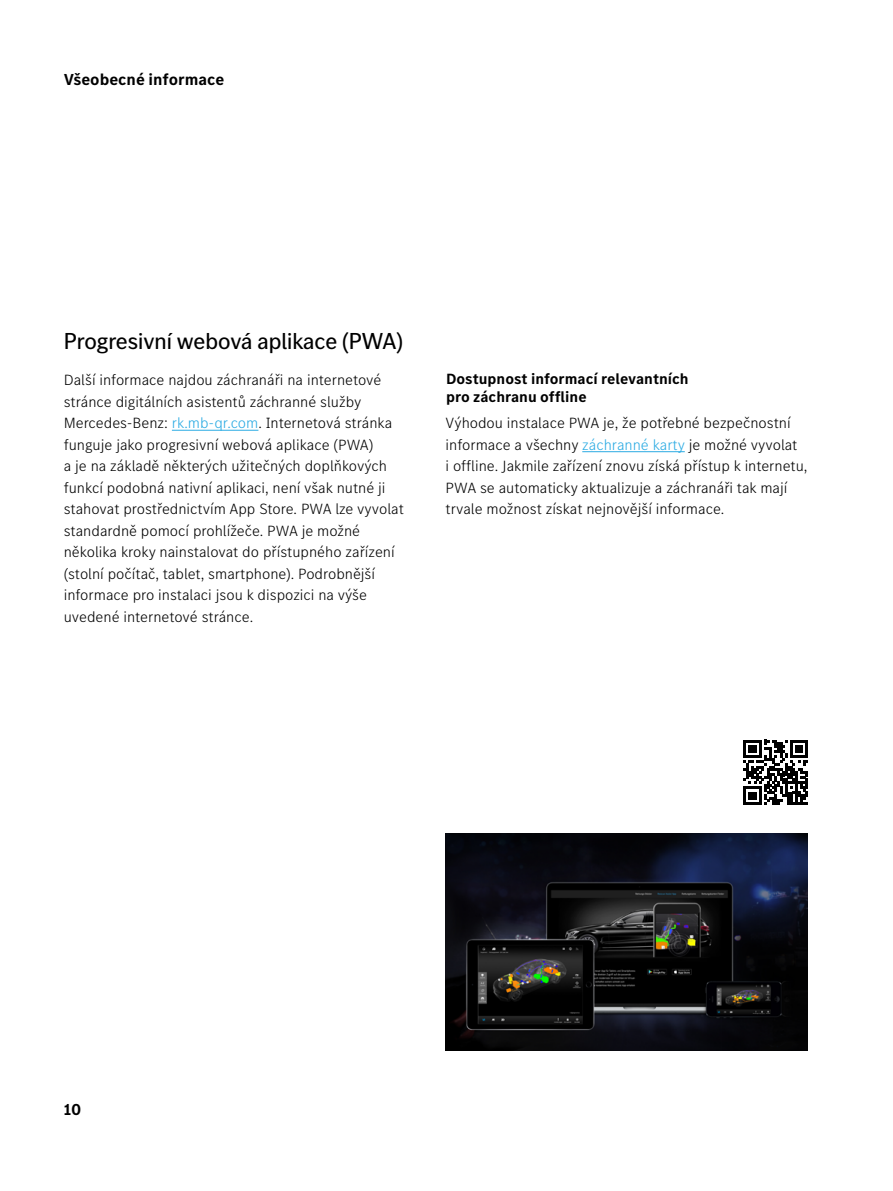
<style>
.page{position:relative;width:893px;height:1191px;background:#fff}
.page>*{position:absolute;margin:0;border:0;box-sizing:border-box;transform-origin:0 0}
.t1{font:24px "MB Corpo S Title";color:#000}
.t2{font:700 16.5px "MB Corpo S Text";color:#000}
.t3{font:300 15.3px/21.5px "MB Corpo S Text";color:#000}
.t4{font:700 15.3px/18px "MB Corpo S Text";color:#000}
.s1{color:#2babe3}
</style>
<div class="page">
<hr style="left:172px;top:430px;width:86px;height:1px;background:#2babe3">
<svg style="left:743px;top:740px;width:65px;height:64px"></svg>
<img style="left:446px;top:833px;width:361px;height:217px">
<hr style="left:582px;top:451px;width:103px;height:1px;background:#2babe3">
<p class="t2" style="left:64px;top:69px;width:162px">Všeobecné informace</p>
<h1 class="t1" style="left:64px;top:325px;width:341px">Progresivní webová aplikace (PWA)</h1>
<p class="t3" style="left:64px;top:369px;width:342px">Další informace najdou záchranáři na internetové stránce digitálních asistentů záchranné služby Mercedes-Benz: <span class="s1">rk.mb-qr.com</span>. Internetová stránka funguje jako progresivní webová aplikace (PWA)<br>a je na základě některých užitečných doplňkových funkcí podobná nativní aplikaci, není však nutné ji stahovat prostřednictvím App Store. PWA lze vyvolat standardně pomocí prohlížeče. PWA je možné několika kroky nainstalovat do přístupného zařízení (stolní počítač, tablet, smartphone). Podrobnější informace pro instalaci jsou k dispozici na výše uvedené internetové stránce.</p>
<p class="t4" style="left:446px;top:369px;width:244px">Dostupnost informací relevantních pro záchranu offline</p>
<p class="t3" style="left:446px;top:412px;width:363px">Výhodou instalace PWA je, že potřebné bezpečnostní informace a všechny <span class="s1">záchranné karty</span> je možné vyvolat<br>i offline. Jakmile zařízení znovu získá přístup k internetu, PWA se automaticky aktualizuje a záchranáři tak mají trvale možnost získat nejnovější informace.</p>
<p class="t2" style="left:64px;top:1098px;width:19px">10</p>
</div>
